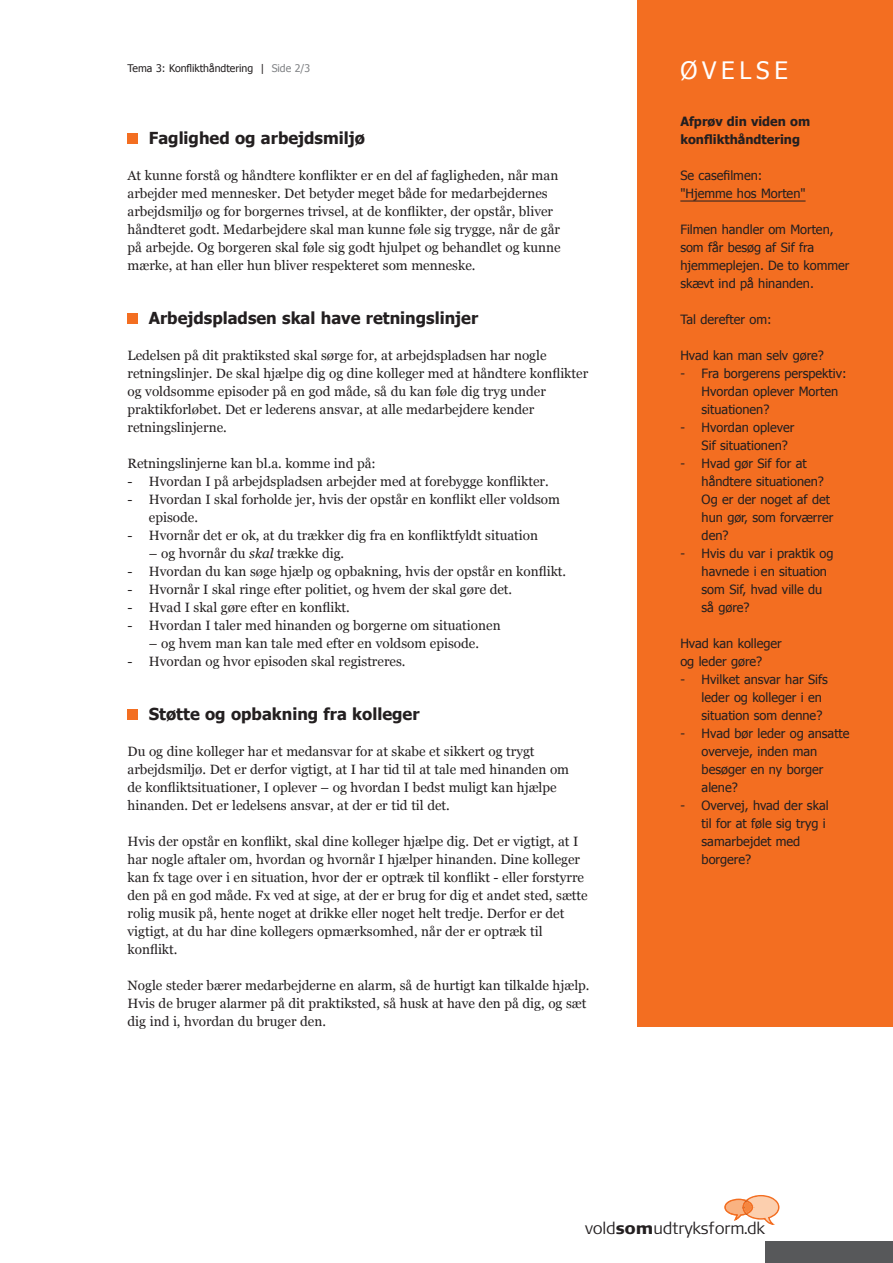
<style>
.page{position:relative;width:893px;height:1263px;background:#fff}
.page>*{position:absolute;margin:0;border:0;box-sizing:border-box;transform-origin:0 0}
.Rubrik_Lille{font:24px "Tahoma";letter-spacing:.2em;color:#fff}
.Mellem{font:700 16.5px "Tahoma";color:#231f20}
.t1{font:300 16.5px "Signa Normal";letter-spacing:-.01em;color:#231f20}
.Brød{font:13.5px/18px "Georgia";color:#231f20}
.Indryk{font:13.5px/18px "Georgia";color:#231f20}
.Box_Indryk{font:12.75px/18px "Tahoma";color:#231f20}
.Box{font:12.75px/18px "Tahoma";color:#231f20}
.Mellem-2{font:700 12.75px/18px "Tahoma";color:#231f20}
.Box-2{font:10.5px "Tahoma";color:#231f20}
.s1{color:#808285}
.s2{font-style:italic}
.s3{font-weight:900}
</style>
<div class="page">
<svg style="left:724px;top:1195px;width:55px;height:30px"></svg>
<div style="left:765px;top:1242px;width:128px;height:21px;background:#57585a"></div>
<div style="left:128px;top:133px;width:10px;height:11px;background:#f36e21"></div>
<div style="left:128px;top:313px;width:10px;height:11px;background:#f36e21"></div>
<div style="left:128px;top:709px;width:10px;height:11px;background:#f36e21"></div>
<div style="left:638px;top:0;width:255px;height:1026px;background:#f36e21"></div>
<hr style="left:680px;top:201px;width:126px;height:1px;background:#231f20">
<p class="Box-2" style="left:128px;top:62px;width:184px">Tema 3: Konflikthåndtering | <span class="s1">Side 2/3</span></p>
<p class="Mellem" style="left:149px;top:126px;width:218px">Faglighed og arbejdsmiljø</p>
<p class="Brød" style="left:128px;top:166px;width:435px">At kunne forstå og håndtere konflikter er en del af fagligheden, når man arbejder med mennesker. Det betyder meget både for medarbejdernes arbejdsmiljø og for borgernes trivsel, at de konflikter, der opstår, bliver håndteret godt. Medarbejdere skal man kunne føle sig trygge, når de går på arbejde. Og borgeren skal føle sig godt hjulpet og behandlet og kunne mærke, at han eller hun bliver respekteret som menneske.</p>
<p class="Mellem" style="left:149px;top:306px;width:331px">Arbejdspladsen skal have retningslinjer</p>
<p class="Brød" style="left:128px;top:346px;width:462px">Ledelsen på dit praktiksted skal sørge for, at arbejdspladsen har nogle retningslinjer. De skal hjælpe dig og dine kolleger med at håndtere konflikter og voldsomme episoder på en god måde, så du kan føle dig tryg under praktikforløbet. Det er lederens ansvar, at alle medarbejdere kender retningslinjerne.</p>
<p class="Brød" style="left:128px;top:454px;width:250px">Retningslinjerne kan bl.a. komme ind på:</p>
<p class="Indryk" style="left:128px;top:472px;width:423px">- Hvordan I på arbejdspladsen arbejder med at forebygge konflikter.</p>
<p class="Indryk" style="left:149px;top:490px;width:413px;text-indent:-21px">- Hvordan I skal forholde jer, hvis der opstår en konflikt eller voldsom episode.</p>
<p class="Indryk" style="left:128px;top:526px;width:412px">- Hvornår det er ok, at du trækker dig fra en konfliktfyldt situation</p>
<p class="Indryk" style="left:149px;top:544px;width:197px">– og hvornår du <span class="s2">skal</span> trække dig.</p>
<p class="Indryk" style="left:128px;top:562px;width:440px">- Hvordan du kan søge hjælp og opbakning, hvis der opstår en konflikt.</p>
<p class="Indryk" style="left:128px;top:580px;width:386px">- Hvornår I skal ringe efter politiet, og hvem der skal gøre det.</p>
<p class="Indryk" style="left:128px;top:598px;width:224px">- Hvad I skal gøre efter en konflikt.</p>
<p class="Indryk" style="left:128px;top:616px;width:375px">- Hvordan I taler med hinanden og borgerne om situationen</p>
<p class="Indryk" style="left:149px;top:634px;width:332px">– og hvem man kan tale med efter en voldsom episode.</p>
<p class="Indryk" style="left:128px;top:652px;width:279px">- Hvordan og hvor episoden skal registreres.</p>
<p class="Mellem" style="left:149px;top:702px;width:272px">Støtte og opbakning fra kolleger</p>
<p class="Brød" style="left:128px;top:742px;width:443px">Du og dine kolleger har et medansvar for at skabe et sikkert og trygt arbejdsmiljø. Det er derfor vigtigt, at I har tid til at tale med hinanden om de konfliktsituationer, I oplever – og hvordan I bedst muligt kan hjælpe hinanden. Det er ledelsens ansvar, at der er tid til det.</p>
<p class="Brød" style="left:128px;top:832px;width:462px">Hvis der opstår en konflikt, skal dine kolleger hjælpe dig. Det er vigtigt, at I har nogle aftaler om, hvordan og hvornår I hjælper hinanden. Dine kolleger kan fx tage over i en situation, hvor der er optræk til konflikt - eller forstyrre den på en god måde. Fx ved at sige, at der er brug for dig et andet sted, sætte rolig musik på, hente noget at drikke eller noget helt tredje. Derfor er det vigtigt, at du har dine kollegers opmærksomhed, når der er optræk til konflikt.</p>
<p class="Brød" style="left:128px;top:976px;width:463px">Nogle steder bærer medarbejderne en alarm, så de hurtigt kan tilkalde hjælp.<br>Hvis de bruger alarmer på dit praktiksted, så husk at have den på dig, og sæt dig ind i, hvordan du bruger den.</p>
<p class="Rubrik_Lille" style="left:680px;top:55px;width:109px">ØVELSE</p>
<p class="Mellem-2" style="left:680px;top:112px;width:131px">Afprøv din viden om konflikthåndtering</p>
<p class="Box" style="left:680px;top:166px;width:83px">Se casefilmen:</p>
<p class="Box" style="left:680px;top:184px;width:127px">"Hjemme hos Morten"</p>
<p class="Box" style="left:680px;top:220px;width:171px">Filmen handler om Morten, som får besøg af Sif fra hjemmeplejen. De to kommer skævt ind på hinanden.</p>
<p class="Box" style="left:680px;top:310px;width:93px">Tal derefter om:</p>
<p class="Box" style="left:680px;top:346px;width:145px">Hvad kan man selv gøre?</p>
<p class="Box_Indryk" style="left:702px;top:364px;width:146px;text-indent:-21px">- Fra borgerens perspektiv:<br>Hvordan oplever Morten situationen?</p>
<p class="Box_Indryk" style="left:702px;top:418px;width:94px;text-indent:-21px">- Hvordan oplever<br>Sif situationen?</p>
<p class="Box_Indryk" style="left:702px;top:454px;width:133px;text-indent:-21px">- Hvad gør Sif for at håndtere situationen?<br>Og er der noget af det hun gør, som forværrer den?</p>
<p class="Box_Indryk" style="left:702px;top:544px;width:133px;text-indent:-21px">- Hvis du var i praktik og havnede i en situation som Sif, hvad ville du så gøre?</p>
<p class="Box" style="left:680px;top:634px;width:103px">Hvad kan kolleger og leder gøre?</p>
<p class="Box_Indryk" style="left:702px;top:670px;width:128px;text-indent:-21px">- Hvilket ansvar har Sifs leder og kolleger i en situation som denne?</p>
<p class="Box_Indryk" style="left:702px;top:724px;width:149px;text-indent:-21px">- Hvad bør leder og ansatte overveje, inden man besøger en ny borger alene?</p>
<p class="Box_Indryk" style="left:702px;top:796px;width:128px;text-indent:-21px">- Overvej, hvad der skal til for at føle sig tryg i samarbejdet med borgere?</p>
<p class="t1" style="left:585px;top:1218px;width:181px">vold<span class="s3">som</span>udtryksform.dk</p>
</div>
